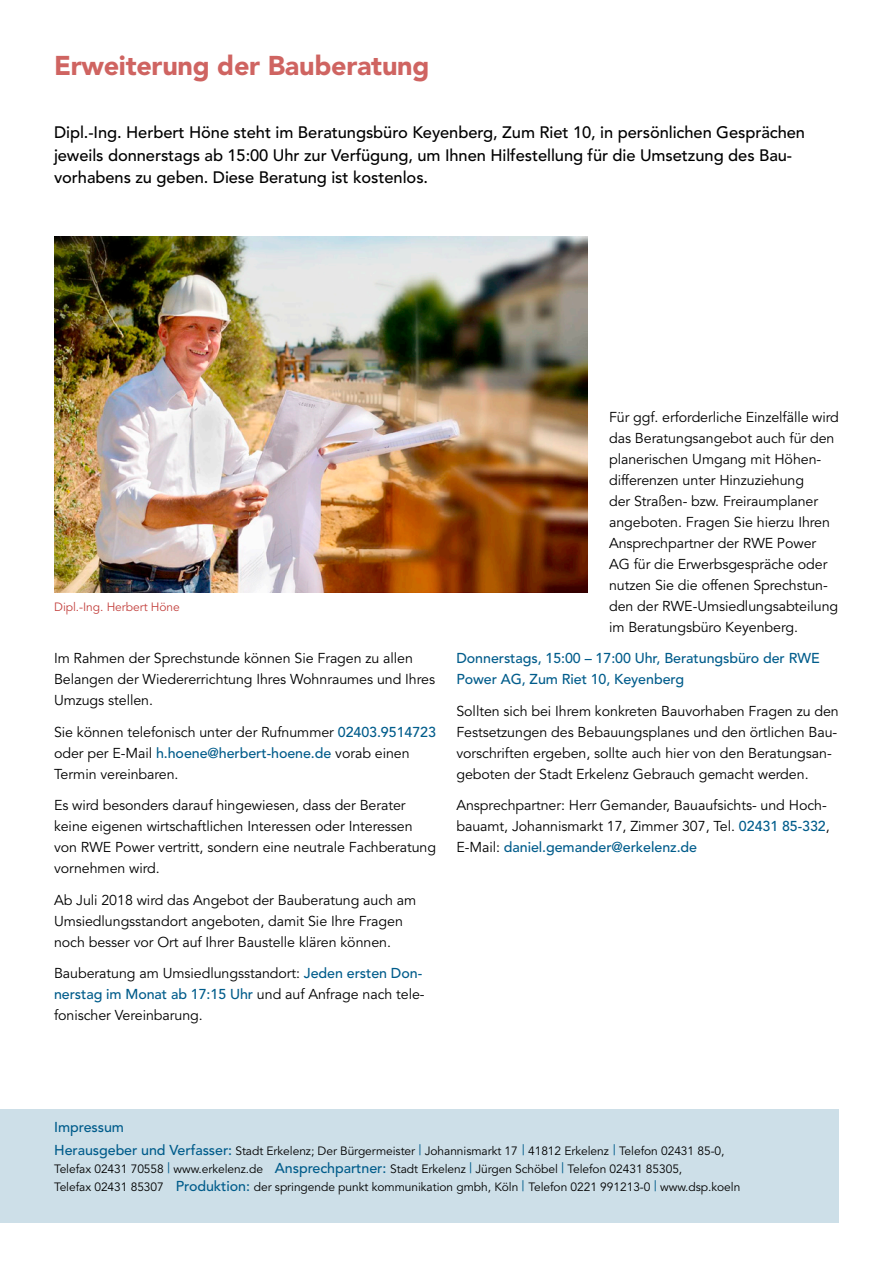
<style>
.page{position:relative;width:893px;height:1263px;background:#fff}
.page>*{position:absolute;margin:0;border:0;box-sizing:border-box;transform-origin:0 0}
.Head_2{font:900 27px "Avenir";letter-spacing:-.01em;color:#cf6461}
.Teaser{font:500 16.5px/22.5px "Avenir";letter-spacing:-.005em;color:#000}
.Copy{font:14.25px/21px "Avenir";letter-spacing:-.005em;color:#000}
.Teaser-2{font:14.25px/21px "Avenir";letter-spacing:-.005em;color:#000}
.Copy-2{font:500 14.25px/21px "Avenir";letter-spacing:-.005em;color:#005c8b}
.Copy-3{font:12px/18px "Avenir";letter-spacing:-.005em;color:#000}
.Copy-4{font:12px "Avenir";letter-spacing:-.005em;color:#c3413e}
.s1{font-weight:500;color:#005c8b}
.s2{font-weight:500;font-size:14.25px;color:#005c8b}
.s3{font-size:14.25px;color:#005c8b}
</style>
<div class="page">
<div style="left:0;top:1109px;width:839px;height:113px;background:#cddfe8"></div>
<img style="left:54px;top:236px;width:534px;height:356px">
<p class="Head_2" style="left:54px;top:49px;width:377px">Erweiterung der Bauberatung</p>
<p class="Teaser" style="left:54px;top:121px;width:753px">Dipl.-Ing. Herbert Höne steht im Beratungsbüro Keyenberg, Zum Riet 10, in persönlichen Gesprächen jeweils donnerstags ab 15:00 Uhr zur Verfügung, um Ihnen Hilfestellung für die Umsetzung des Bau&shy;vorhabens zu geben. Diese Beratung ist kostenlos.</p>
<p class="Copy-4" style="left:54px;top:600px;width:127px">Dipl.-Ing. Herbert Höne</p>
<p class="Teaser-2" style="left:54px;top:648px;width:383px">Im Rahmen der Sprechstunde können Sie Fragen zu allen<br>Belangen der Wiedererrichtung Ihres Wohnraumes und Ihres<br>Umzugs stellen.</p>
<p class="Copy" style="left:54px;top:721px;width:383px">Sie können telefonisch unter der Rufnummer <span class="s1">02403.9514723 </span>oder per E-Mail <span class="s1">h.hoene@herbert-hoene.de</span> vorab einen<br>Termin vereinbaren.</p>
<p class="Copy" style="left:54px;top:795px;width:384px">Es wird besonders darauf hingewiesen, dass der Berater keine eigenen wirtschaftlichen Interessen oder Interessen von RWE Power vertritt, sondern eine neutrale Fachberatung vornehmen wird.</p>
<p class="Copy" style="left:54px;top:889px;width:364px">Ab Juli 2018 wird das Angebot der Bauberatung auch am<br>Umsiedlungsstandort angeboten, damit Sie Ihre Fragen noch besser vor Ort auf Ihrer Baustelle klären können.</p>
<p class="Copy" style="left:54px;top:963px;width:372px">Bauberatung am Umsiedlungsstandort: <span class="s1">Jeden ersten Don&shy;nerstag im Monat ab 17:15 Uhr</span> und auf Anfrage nach tele&shy;fonischer Vereinbarung.</p>
<p class="Copy" style="left:609px;top:406px;width:231px">Für ggf. erforderliche Einzelfälle wird das Beratungsangebot auch für den planerischen Umgang mit Höhen&shy;differenzen unter Hinzuziehung<br>der Straßen- bzw. Freiraumplaner angeboten. Fragen Sie hierzu Ihren Ansprechpartner der RWE Power AG für die Erwerbsgespräche oder nutzen Sie die offenen Sprechstun&shy;den der RWE-Umsiedlungsabteilung im Beratungsbüro Keyenberg.</p>
<p class="Copy-2" style="left:456px;top:648px;width:365px">Donnerstags, 15:00 – 17:00 Uhr, Beratungsbüro der RWE<br>Power AG, Zum Riet 10, Keyenberg</p>
<p class="Copy" style="left:456px;top:700px;width:384px">Sollten sich bei Ihrem konkreten Bauvorhaben Fragen zu den Festsetzungen des Bebauungsplanes und den örtlichen Bau&shy;vorschriften ergeben, sollte auch hier von den Beratungsan&shy;geboten der Stadt Erkelenz Gebrauch gemacht werden.</p>
<p class="Copy" style="left:456px;top:795px;width:375px">Ansprechpartner: Herr Gemander, Bauaufsichts- und Hoch&shy;bauamt, Johannismarkt 17, Zimmer 307, Tel. <span class="s1">02431 85-332</span>,<br>E-Mail: <span class="s1">daniel.gemander@erkelenz.de</span></p>
<p class="Copy-2" style="left:54px;top:1117px;width:71px">Impressum</p>
<p class="Copy-3" style="left:54px;top:1142px;width:688px"><span class="s2">Herausgeber und Verfasser:</span> Stadt Erkelenz; Der Bürgermeister <span class="s3">|</span> Johannismarkt 17 <span class="s3">|</span> 41812 Erkelenz <span class="s3">|</span> Telefon 02431 85-0,<br>Telefax 02431 70558 <span class="s3">|</span> www.erkelenz.de <span class="s2">Ansprechpartner:</span> Stadt Erkelenz <span class="s3">|</span> Jürgen Schöbel <span class="s3">|</span> Telefon 02431 85305,<br>Telefax 02431 85307 <span class="s2">Produktion:</span> der springende punkt kommunikation gmbh, Köln <span class="s3">|</span> Telefon 0221 991213-0 <span class="s3">|</span> www.dsp.koeln</p>
</div>
